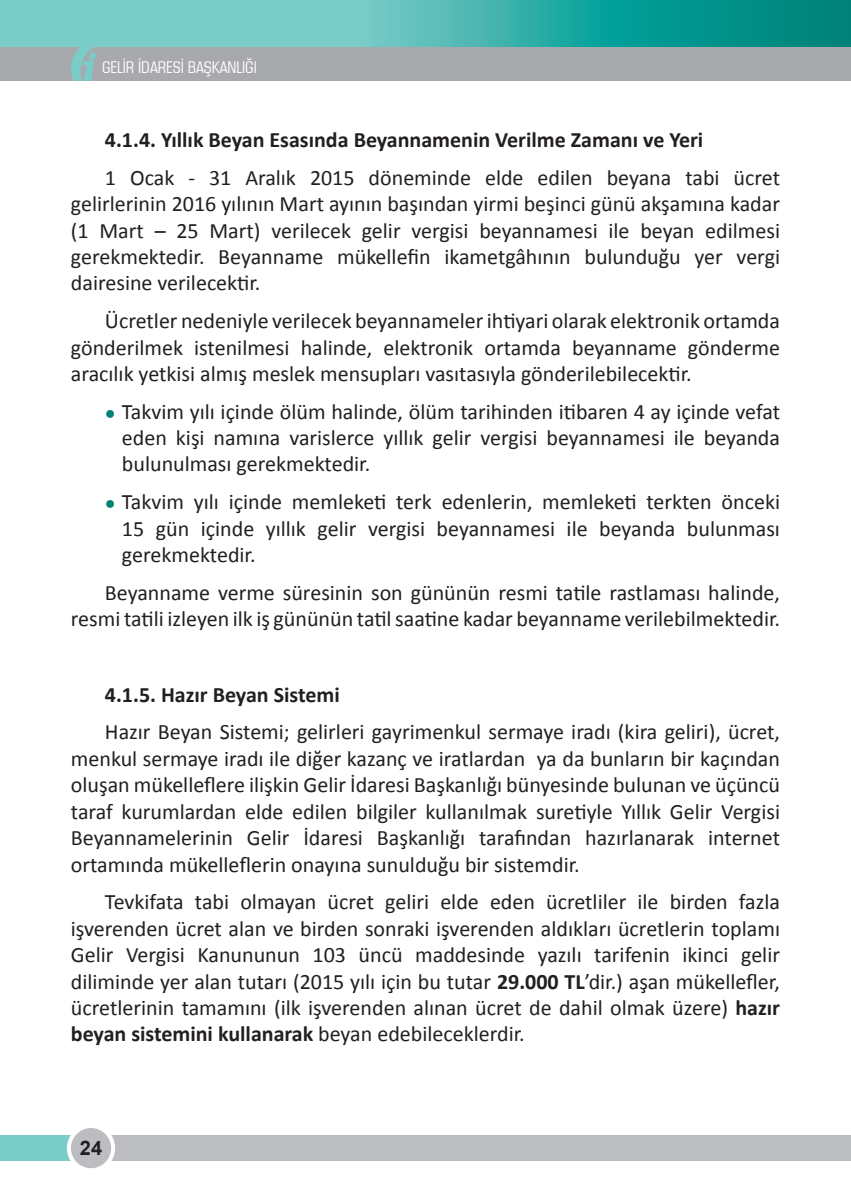
<style>
.page{position:relative;width:851px;height:1191px;background:#fff}
.page>*{position:absolute;margin:0;border:0;box-sizing:border-box;transform-origin:0 0}
.iç_metin{font:22px/26.4px "Calibri";color:#231f20;text-align:justify}
._2_alt_başlık{font:700 22px "Calibri";color:#231f20}
.t1{font:700 20px "Arial";color:#231f20}
.t2{font:condensed 16px "Square 721 BT";color:#fff}
.s1{font-family:"Times New Roman";font-size:18px;color:#008177}
.s2{font-weight:700}
</style>
<div class="page">
<div style="left:0;top:1135px;width:80px;height:25px;background:#7accc8"></div>
<div style="left:108px;top:1135px;width:742px;height:25px;background:#bcbdc0"></div>
<div style="left:69px;top:1126px;width:44px;height:44px;background:#bcbdc0;border-radius:50%"></div>
<div style="left:67px;top:1124px;width:48px;height:48px;border:4px solid #fff;border-radius:50%"></div>
<svg style="left:0;top:0;width:850px;height:47px"></svg>
<div style="left:0;top:47px;width:850px;height:34px;background:#a8a9ad"></div>
<svg style="left:71px;top:47px;width:25px;height:34px"></svg>
<p class="t2" style="left:102px;top:57px;width:156px">GELİR İDARESİ BAŞKANLIĞI</p>
<p class="_2_alt_başlık" style="left:105px;top:126px;width:600px">4.1.4. Yıllık Beyan Esasında Beyannamenin Verilme Zamanı ve Yeri</p>
<p class="iç_metin" style="left:71px;top:164px;width:710px;text-indent:34px">1 Ocak - 31 Aralık 2015 döneminde elde edilen beyana tabi ücret gelirlerinin 2016 yılının Mart ayının başından yirmi beşinci günü akşamına kadar (1 Mart – 25 Mart) verilecek gelir vergisi beyannamesi ile beyan edilmesi gerekmektedir. Beyanname mükellefin ikametgâhının bulunduğu yer vergi dairesine verilecektir.</p>
<p class="iç_metin" style="left:71px;top:308px;width:710px;text-indent:34px">Ücretler nedeniyle verilecek beyannameler ihtiyari olarak elektronik ortamda gönderilmek istenilmesi halinde, elektronik ortamda beyanname gönderme aracılık yetkisi almış meslek mensupları vasıtasıyla gönderilebilecektir.</p>
<p class="iç_metin" style="left:122px;top:398px;width:659px;text-indent:-17px"><span class="s1">●</span> Takvim yılı içinde ölüm halinde, ölüm tarihinden itibaren 4 ay içinde vefat eden kişi namına varislerce yıllık gelir vergisi beyannamesi ile beyanda bulunulması gerekmektedir.</p>
<p class="iç_metin" style="left:122px;top:489px;width:659px;text-indent:-17px"><span class="s1">●</span> Takvim yılı içinde memleketi terk edenlerin, memleketi terkten önceki 15 gün içinde yıllık gelir vergisi beyannamesi ile beyanda bulunması gerekmektedir.</p>
<p class="iç_metin" style="left:71px;top:579px;width:710px;text-align:right">Beyanname verme süresinin son gününün resmi tatile rastlaması halinde, resmi tatili izleyen ilk iş gününün tatil saatine kadar beyanname verilebilmektedir.</p>
<p class="_2_alt_başlık" style="left:105px;top:680px;width:236px">4.1.5. Hazır Beyan Sistemi</p>
<p class="iç_metin" style="left:71px;top:719px;width:710px;text-indent:34px">Hazır Beyan Sistemi; gelirleri gayrimenkul sermaye iradı (kira geliri), ücret, menkul sermaye iradı ile diğer kazanç ve iratlardan ya da bunların bir kaçından oluşan mükelleflere ilişkin Gelir İdaresi Başkanlığı bünyesinde bulunan ve üçüncü taraf kurumlardan elde edilen bilgiler kullanılmak suretiyle Yıllık Gelir Vergisi Beyannamelerinin Gelir İdaresi Başkanlığı tarafından hazırlanarak internet ortamında mükelleflerin onayına sunulduğu bir sistemdir.</p>
<p class="iç_metin" style="left:71px;top:889px;width:710px;text-indent:34px">Tevkifata tabi olmayan ücret geliri elde eden ücretliler ile birden fazla işverenden ücret alan ve birden sonraki işverenden aldıkları ücretlerin toplamı Gelir Vergisi Kanununun 103 üncü maddesinde yazılı tarifenin ikinci gelir diliminde yer alan tutarı (2015 yılı için bu tutar <span class="s2">29.000 TL</span>’dir.) aşan mükellefler, ücretlerinin tamamını (ilk işverenden alınan ücret de dahil olmak üzere) <span class="s2">hazır beyan sistemini kullanarak</span> beyan edebileceklerdir.</p>
<p class="t1" style="left:80px;top:1135px;width:24px">24</p>
</div>
